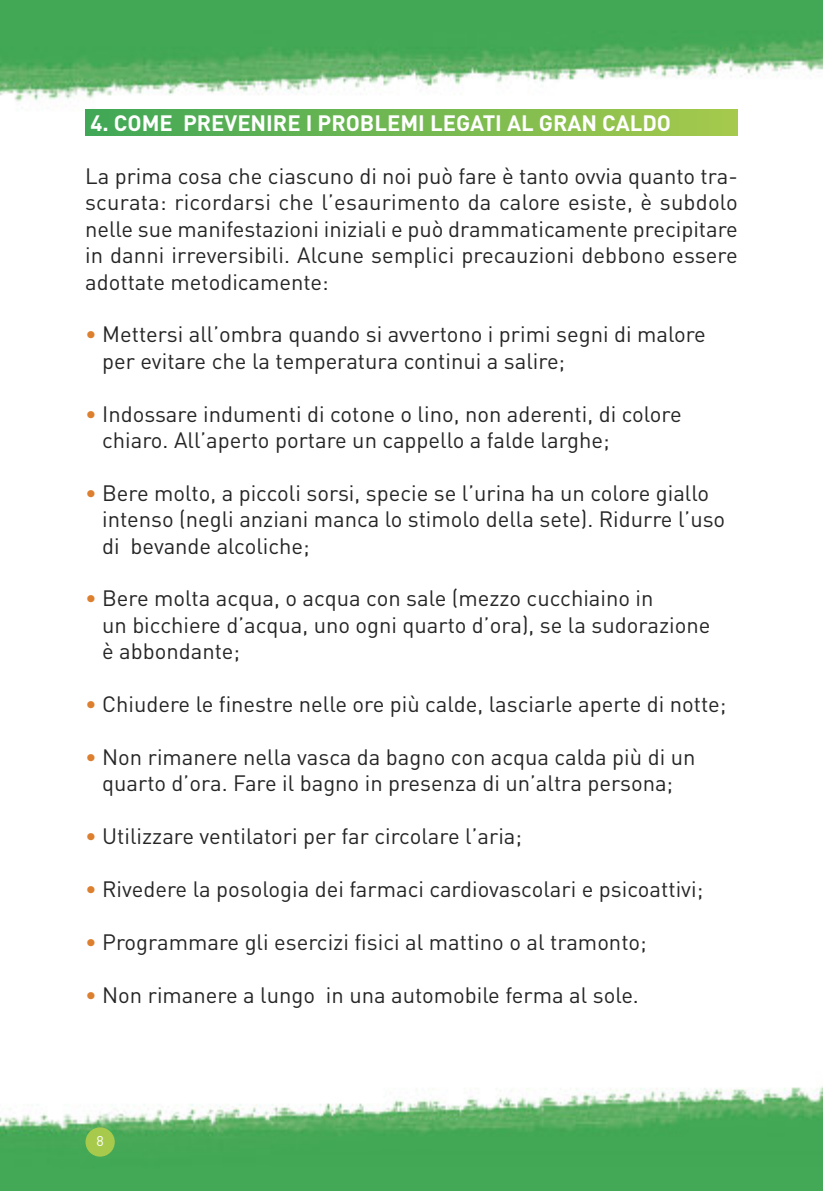
<style>
.page{position:relative;width:823px;height:1191px;background:#fff}
.page>*{position:absolute;margin:0;border:0;box-sizing:border-box;transform-origin:0 0}
.t1{font:22px/26.4px "DIN";color:#272627}
.t2{font:700 22px "DIN";color:#fff}
.t3{font:14px "DIN";color:#fff}
.s1{color:#dc7f2f}
.s2{font-weight:700;color:#fff}
</style>
<div class="page">
<img style="left:0;top:0;width:822px;height:1191px">
<div style="left:85px;top:1127px;width:30px;height:29px;background:#a7ca4c;border-radius:50%"></div>
<div style="left:85px;top:110px;width:652px;height:25px;background:linear-gradient(to right,#40a757,#a6ca4c)"></div>
<p class="t2" style="left:90px;top:111px;width:581px">4. COME PREVENIRE I PROBLEMI LEGATI AL GRAN CALDO</p>
<p class="t1" style="left:85px;top:163px;width:653px;text-align:justify">La prima cosa che ciascuno di noi può fare è tanto ovvia quanto tra&shy;scurata: ricordarsi che l’esaurimento da calore esiste, è subdolo nelle sue manifestazioni iniziali e può drammaticamente precipitare in danni irreversibili. Alcune semplici precauzioni debbono essere adottate metodicamente:</p>
<p class="t1" style="left:102px;top:321px;width:605px;text-indent:-17px"><span class="s1">•</span> Mettersi all’ombra quando si avvertono i primi segni di malore per evitare che la temperatura continui a salire;</p>
<p class="t1" style="left:102px;top:401px;width:580px;text-indent:-17px"><span class="s1">•</span> Indossare indumenti di cotone o lino, non aderenti, di colore chiaro. All’aperto portare un cappello a falde larghe;</p>
<p class="t1" style="left:102px;top:480px;width:624px;text-indent:-17px"><span class="s1">•</span> Bere molto, a piccoli sorsi, specie se l’urina ha un colore giallo intenso (negli anziani manca lo stimolo della sete). Ridurre l’uso di bevande alcoliche;</p>
<p class="t1" style="left:102px;top:585px;width:609px;text-indent:-17px"><span class="s1">•</span> Bere molta acqua, o acqua con sale (mezzo cucchiaino in<br>un bicchiere d’acqua, uno ogni quarto d’ora), se la sudorazione è abbondante;</p>
<p class="t1" style="left:85px;top:691px;width:642px"><span class="s1">•</span> Chiudere le finestre nelle ore più calde, lasciarle aperte di notte;</p>
<p class="t1" style="left:85px;top:744px;width:611px;text-align:center"><span class="s1">•</span> Non rimanere nella vasca da bagno con acqua calda più di un quarto d’ora. Fare il bagno in presenza di un’altra persona;</p>
<p class="t1" style="left:85px;top:823px;width:438px"><span class="s1">•</span> Utilizzare ventilatori per far circolare l’aria;</p>
<p class="t1" style="left:85px;top:876px;width:619px"><span class="s1">•</span> Rivedere la posologia dei farmaci cardiovascolari e psicoattivi;</p>
<p class="t1" style="left:85px;top:929px;width:562px"><span class="s1">•</span> Programmare gli esercizi fisici al mattino o al tramonto;</p>
<p class="t1" style="left:85px;top:982px;width:578px"><span class="s1">•</span> Non rimanere a lungo in una automobile ferma al sole. <span class="s2">5.</span></p>
<p class="t3" style="left:96px;top:1132px;width:9px">8</p>
</div>
